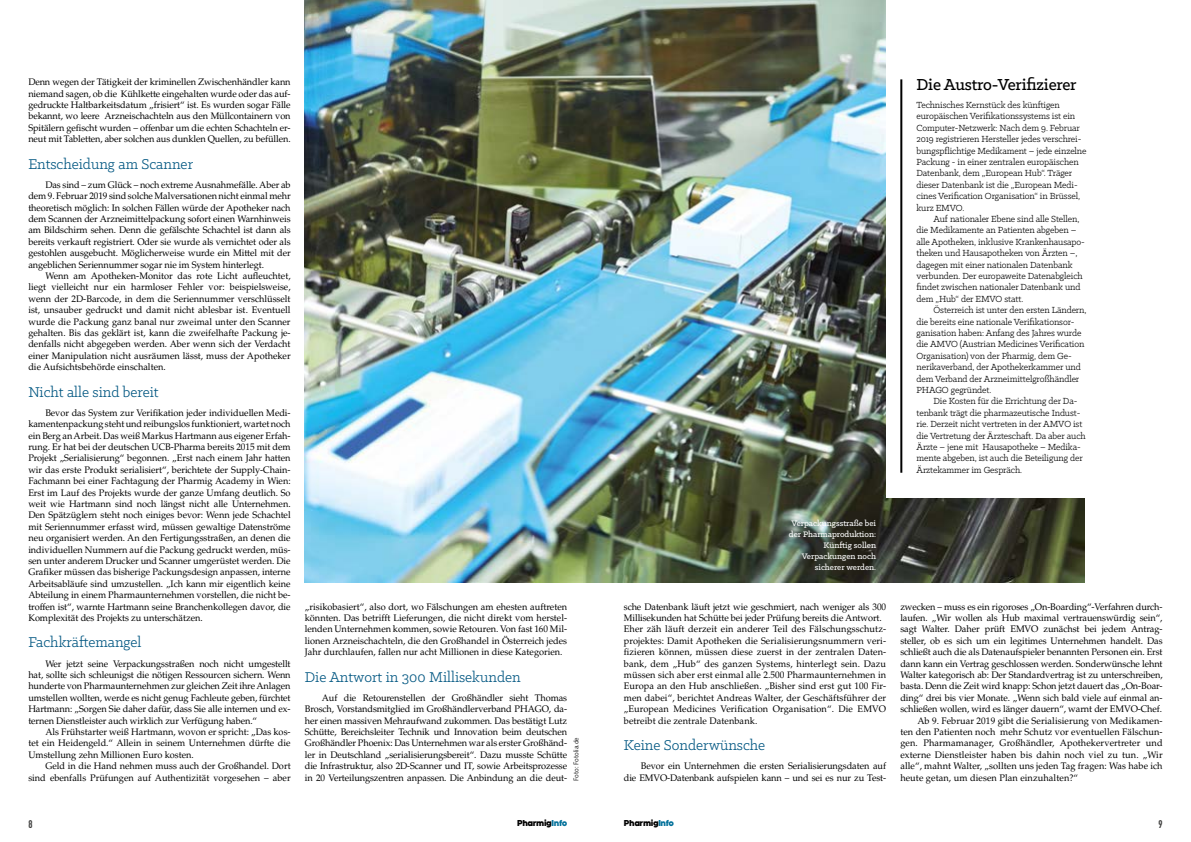
<style>
.page{position:relative;width:1191px;height:842px;background:#fff}
.page>*{position:absolute;margin:0;border:0;box-sizing:border-box;transform-origin:0 0}
.t1{font:500 18px "Klinic Slab";letter-spacing:-.01em;color:#000}
.t2{font:16px "Klinic Slab";color:#005681}
.t3{font:11px "DIN Engschrift";color:#3c3c3b}
.t4{font:10px/11.4px "Klinic Slab";letter-spacing:-.01em;color:#000}
.t5{font:9.5px/11.4px "Palatino LT Std";letter-spacing:-.005em;color:#000;text-align:justify}
.t6{font:500 9px/11px "Klinic Slab";color:#fff;text-align:right}
.t7{font:800 8px "Kessel 105";letter-spacing:-.05em;color:#000}
.t8{font:7px "Whitney";color:#000}
.s1{color:#00709a}
</style>
<div class="page">
<img style="left:305px;top:0;width:779px;height:583px">
<div style="left:886px;top:0;width:229px;height:497px;background:#fff"></div>
<hr style="left:900px;top:79px;width:2px;height:394px;background:#000">
<p class="t5" style="left:28px;top:76px;width:264px">Denn wegen der Tätigkeit der kriminellen Zwischenhändler kann niemand sagen, ob die Kühlkette eingehalten wurde oder das auf&shy;gedruckte Haltbarkeitsdatum „frisiert“ ist. Es wurden sogar Fälle bekannt, wo leere Arzneischachteln aus den Müllcontainern von Spitälern gefischt wurden – offenbar um die echten Schachteln er&shy;neut mit Tabletten, aber solchen aus dunklen Quellen, zu befüllen.</p>
<h2 class="t2" style="left:28px;top:153px;width:166px">Entscheidung am Scanner</h2>
<p class="t5" style="left:28px;top:179px;width:264px;text-indent:17px">Das sind – zum Glück – noch extreme Ausnahmefälle. Aber ab dem 9. Februar 2019 sind solche Malversationen nicht einmal mehr theoretisch möglich: In solchen Fällen würde der Apotheker nach dem Scannen der Arzneimittelpackung sofort einen Warnhinweis am Bildschirm sehen. Denn die gefälschte Schachtel ist dann als bereits verkauft registriert. Oder sie wurde als vernichtet oder als gestohlen ausgebucht. Möglicherweise wurde ein Mittel mit der angeblichen Seriennummer sogar nie im System hinterlegt.</p>
<p class="t5" style="left:28px;top:270px;width:264px;text-indent:17px">Wenn am Apotheken-Monitor das rote Licht aufleuchtet, liegt vielleicht nur ein harmloser Fehler vor: beispielsweise, wenn der 2D-Barcode, in dem die Seriennummer verschlüsselt ist, unsauber gedruckt und damit nicht ablesbar ist. Eventuell wurde die Packung ganz banal nur zweimal unter den Scanner gehalten. Bis das geklärt ist, kann die zweifelhafte Packung je&shy;denfalls nicht abgegeben werden. Aber wenn sich der Verdacht einer Manipulation nicht ausräumen lässt, muss der Apotheker die Aufsichtsbehörde einschalten.</p>
<h2 class="t2" style="left:28px;top:381px;width:132px">Nicht alle sind bereit</h2>
<p class="t5" style="left:28px;top:407px;width:264px;text-indent:17px">Bevor das System zur Verifikation jeder individuellen Medi&shy;kamentenpackung steht und reibungslos funktioniert, wartet noch ein Berg an Arbeit. Das weiß Markus Hartmann aus eigener Erfah&shy;rung. Er hat bei der deutschen UCB-Pharma bereits 2015 mit dem Projekt „Serialisierung“ begonnen. „Erst nach einem Jahr hatten wir das erste Produkt serialisiert“, berichtete der Supply-Chain-Fachmann bei einer Fachtagung der Pharmig Academy in Wien:<br>Erst im Lauf des Projekts wurde der ganze Umfang deutlich. So weit wie Hartmann sind noch längst nicht alle Unternehmen.<br>Den Spätzüglern steht noch einiges bevor: Wenn jede Schachtel mit Seriennummer erfasst wird, müssen gewaltige Datenströme neu organisiert werden. An den Fertigungsstraßen, an denen die individuellen Nummern auf die Packung gedruckt werden, müs&shy;sen unter anderem Drucker und Scanner umgerüstet werden. Die Grafiker müssen das bisherige Packungsdesign anpassen, interne Arbeitsabläufe sind umzustellen. „Ich kann mir eigentlich keine Abteilung in einem Pharmaunternehmen vorstellen, die nicht be&shy;troffen ist“, warnte Hartmann seine Branchenkollegen davor, die Komplexität des Projekts zu unterschätzen.</p>
<h2 class="t2" style="left:28px;top:632px;width:115px">Fachkräftemangel</h2>
<p class="t5" style="left:28px;top:658px;width:264px;text-indent:17px">Wer jetzt seine Verpackungsstraßen noch nicht umgestellt hat, sollte sich schleunigst die nötigen Ressourcen sichern. Wenn hunderte von Pharmaunternehmen zur gleichen Zeit ihre Anlagen umstellen wollten, werde es nicht genug Fachleute geben, fürchtet Hartmann: „Sorgen Sie daher dafür, dass Sie alle internen und ex&shy;ternen Dienstleister auch wirklich zur Verfügung haben.“</p>
<p class="t5" style="left:28px;top:726px;width:264px;text-indent:17px">Als Frühstarter weiß Hartmann, wovon er spricht: „Das kos&shy;tet ein Heidengeld.“ Allein in seinem Unternehmen dürfte die Umstellung zehn Millionen Euro kosten.</p>
<p class="t5" style="left:28px;top:760px;width:264px;text-align:right">Geld in die Hand nehmen muss auch der Großhandel. Dort sind ebenfalls Prüfungen auf Authentizität vorgesehen – aber</p>
<p class="t5" style="left:305px;top:601px;width:264px">„risikobasiert“, also dort, wo Fälschungen am ehesten auftreten könnten. Das betrifft Lieferungen, die nicht direkt vom herstel&shy;lenden Unternehmen kommen, sowie Retouren. Von fast 160 Mil&shy;lionen Arzneischachteln, die den Großhandel in Österreich jedes Jahr durchlaufen, fallen nur acht Millionen in diese Kategorien.</p>
<h2 class="t2" style="left:305px;top:666px;width:217px">Die Antwort in 300 Millisekunden</h2>
<p class="t5" style="left:305px;top:692px;width:264px;text-indent:17px">Auf die Retourenstellen der Großhändler sieht Thomas Brosch, Vorstandsmitglied im Großhändlerverband PHAGO, da&shy;her einen massiven Mehraufwand zukommen. Das bestätigt Lutz Schütte, Bereichsleiter Technik und Innovation beim deutschen Großhändler Phoenix: Das Unternehmen war als erster Großhänd&shy;ler in Deutschland „serialisierungsbereit“. Dazu musste Schütte die Infrastruktur, also 2D-Scanner und IT, sowie Arbeitsprozesse in 20 Verteilungszentren anpassen. Die Anbindung an die deut-</p>
<p class="t8" style="left:571px;top:781px;width:45px;rotate:-90deg">Foto: Fotolia.de</p>
<h1 class="t1" style="left:916px;top:73px;width:162px">Die Austro-Verifizierer</h1>
<p class="t4" style="left:916px;top:99px;width:172px">Technisches Kernstück des künftigen europäischen Verifikationssystems ist ein Computer-Netzwerk: Nach dem 9. Februar 2019 registrieren Hersteller jedes verschrei&shy;bungspflichtige Medikament – jede einzelne Packung - in einer zentralen europäischen Datenbank, dem „European Hub“. Träger dieser Datenbank ist die „European Medi&shy;cines Verification Organisation“ in Brüssel, kurz EMVO.</p>
<p class="t4" style="left:916px;top:213px;width:170px;text-indent:17px">Auf nationaler Ebene sind alle Stellen, die Medikamente an Patienten abgeben – alle Apotheken, inklusive Krankenhausapo&shy;theken und Hausapotheken von Ärzten –, dagegen mit einer nationalen Datenbank verbunden. Der europaweite Datenabgleich findet zwischen nationaler Datenbank und dem „Hub“ der EMVO statt.</p>
<p class="t4" style="left:916px;top:304px;width:172px;text-indent:17px">Österreich ist unter den ersten Ländern, die bereits eine nationale Verifikationsor&shy;ganisation haben: Anfang des Jahres wurde die AMVO (Austrian Medicines Verification Organisation) von der Pharmig, dem Ge&shy;nerikaverband, der Apothekerkammer und dem Verband der Arzneimittelgroßhändler PHAGO gegründet.</p>
<p class="t4" style="left:916px;top:395px;width:171px;text-indent:17px">Die Kosten für die Errichtung der Da&shy;tenbank trägt die pharmazeutische Indust&shy;rie. Derzeit nicht vertreten in der AMVO ist die Vertretung der Ärzteschaft. Da aber auch Ärzte – jene mit Hausapotheke – Medika&shy;mente abgeben, ist auch die Beteiligung der Ärztekammer im Gespräch.</p>
<p class="t6" style="left:789px;top:517px;width:89px">Verpackungsstraße bei der Pharmaproduktion:<br>Künftig sollen<br>Verpackungen noch sicherer werden.</p>
<p class="t5" style="left:624px;top:601px;width:264px;text-align:left">sche Datenbank läuft jetzt wie geschmiert, nach weniger als 300<br>Millisekunden hat Schütte bei jeder Prüfung bereits die Antwort.<br>Eher zäh läuft derzeit ein anderer Teil des Fälschungsschutz&shy;projektes: Damit Apotheken die Serialisierungsnummern veri&shy;fizieren können, müssen diese zuerst in der zentralen Daten&shy;bank, dem „Hub“ des ganzen Systems, hinterlegt sein. Dazu müssen sich aber erst einmal alle 2.500 Pharmaunternehmen in Europa an den Hub anschließen. „Bisher sind erst gut 100 Fir&shy;men dabei“, berichtet Andreas Walter, der Geschäftsführer der „European Medicines Verification Organisation“. Die EMVO betreibt die zentrale Datenbank.</p>
<h2 class="t2" style="left:624px;top:735px;width:143px">Keine Sonderwünsche</h2>
<p class="t5" style="left:624px;top:760px;width:264px;text-align:right">Bevor ein Unternehmen die ersten Serialisierungsdaten auf<br>die EMVO-Datenbank aufspielen kann – und sei es nur zu Test-</p>
<p class="t5" style="left:900px;top:601px;width:264px">zwecken – muss es ein rigoroses „On-Boarding“-Verfahren durch-</p>
<p class="t5" style="left:900px;top:612px;width:264px">laufen. „Wir wollen als Hub maximal vertrauenswürdig sein“,</p>
<p class="t5" style="left:900px;top:624px;width:264px">sagt Walter. Daher prüft EMVO zunächst bei jedem Antrag-</p>
<p class="t5" style="left:900px;top:635px;width:264px">steller, ob es sich um ein legitimes Unternehmen handelt. Das</p>
<p class="t5" style="left:900px;top:646px;width:264px">schließt auch die als Datenaufspieler benannten Personen ein. Erst</p>
<p class="t5" style="left:900px;top:658px;width:264px">dann kann ein Vertrag geschlossen werden. Sonderwünsche lehnt</p>
<p class="t5" style="left:900px;top:669px;width:264px">Walter kategorisch ab: Der Standardvertrag ist zu unterschreiben,</p>
<p class="t5" style="left:900px;top:681px;width:264px">basta. Denn die Zeit wird knapp: Schon jetzt dauert das „On-Boar-</p>
<p class="t5" style="left:900px;top:692px;width:264px">ding“ drei bis vier Monate. „Wenn sich bald viele auf einmal an-</p>
<p class="t5" style="left:900px;top:703px;width:263px">schließen wollen, wird es länger dauern“, warnt der EMVO-Chef.</p>
<p class="t5" style="left:917px;top:715px;width:247px">Ab 9. Februar 2019 gibt die Serialisierung von Medikamen-</p>
<p class="t5" style="left:900px;top:726px;width:264px">ten den Patienten noch mehr Schutz vor eventuellen Fälschun-</p>
<p class="t5" style="left:900px;top:738px;width:264px">gen. Pharmamanager, Großhändler, Apothekervertreter und</p>
<p class="t5" style="left:900px;top:749px;width:264px">externe Dienstleister haben bis dahin noch viel zu tun. „Wir</p>
<p class="t5" style="left:900px;top:760px;width:264px">alle“, mahnt Walter, „sollten uns jeden Tag fragen: Was habe ich</p>
<p class="t5" style="left:900px;top:772px;width:179px">heute getan, um diesen Plan einzuhalten?“</p>
<p class="t3" style="left:28px;top:817px;width:6px">8</p>
<p class="t7" style="left:517px;top:818px;width:52px">Pharmig<span class="s1">Info</span></p>
<p class="t7" style="left:624px;top:818px;width:52px">Pharmig<span class="s1">Info</span></p>
<p class="t3" style="left:1158px;top:817px;width:6px">9</p>
</div>
